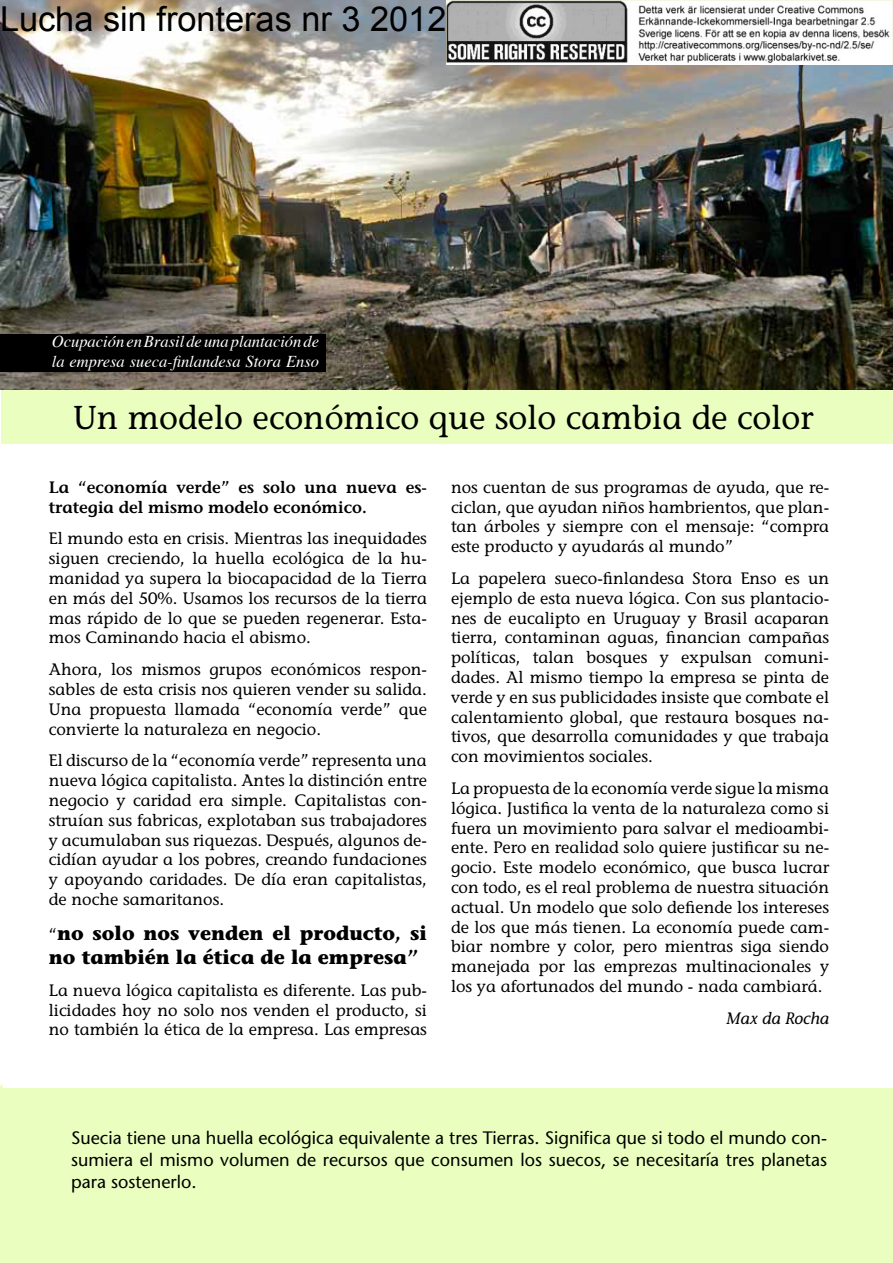
<style>
.page{position:relative;width:893px;height:1263px;background:#fff}
.page>*{position:absolute;margin:0;border:0;box-sizing:border-box;transform-origin:0 0}
.t1{font:34.35px "Arial";color:#000}
.t2{font:500 33px "Stone Informal Std";color:#000}
.t3{font:700 19.5px/23.4px "Stone Informal Std";color:#000}
.t4{font:500 18px/21.6px "Stone Sans Std";color:#000;text-align:justify}
.t5{font:500 16.5px/19.8px "Stone Informal Std";color:#000;text-align:justify}
.t6{font:italic 16.5px/19.8px "Times";color:#fff}
.t7{font:600 16.5px/19.8px "Stone Informal Std";color:#000}
.t8{font:italic 500 16.5px "Stone Informal Std";color:#000}
.s1{font-weight:500;font-size:16.5px}
</style>
<div class="page">
<div style="left:1px;top:388px;width:892px;height:56px;background:#eaffbf"></div>
<img style="left:1px;top:0;width:892px;height:389px">
<div style="left:0;top:335px;width:325px;height:37px;background:#000"></div>
<div style="left:0;top:1088px;width:893px;height:175px;background:#eaffbf"></div>
<img style="left:446px;top:0;width:447px;height:65px">
<h1 class="t1" style="left:0;top:-4px;width:448px">Lucha sin fronteras nr 3 2012</h1>
<p class="t6" style="left:52px;top:330px;width:269px">Ocupación en Brasil de una plantación de la empresa sueca-finlandesa Stora Enso</p>
<h2 class="t2" style="left:73px;top:398px;width:742px">Un modelo económico que solo cambia de color</h2>
<p class="t7" style="left:49px;top:477px;width:380px">La “economía verde” es solo una nueva es&shy;trategia del mismo modelo económico.</p>
<p class="t5" style="left:49px;top:529px;width:380px">El mundo esta en crisis. Mientras las inequidades siguen creciendo, la huella ecológica de la hu&shy;manidad ya supera la biocapacidad de la Tierra en más del 50%. Usamos los recursos de la tierra mas rápido de lo que se pueden regenerar. Esta&shy;mos Caminando hacia el abismo.</p>
<p class="t5" style="left:49px;top:660px;width:380px">Ahora, los mismos grupos económicos respon&shy;sables de esta crisis nos quieren vender su salida.<br>Una propuesta llamada “economía verde” que convierte la naturaleza en negocio.</p>
<p class="t5" style="left:49px;top:751px;width:380px">El discurso de la “economía verde” representa una nueva lógica capitalista. Antes la distinción entre negocio y caridad era simple. Capitalistas con&shy;struían sus fabricas, explotaban sus trabajadores y acumulaban sus riquezas. Después, algunos de&shy;cidían ayudar a los pobres, creando fundaciones y apoyando caridades. De día eran capitalistas, de noche samaritanos.</p>
<p class="t3" style="left:49px;top:922px;width:380px"><span class="s1">“</span>no solo nos venden el producto, si no también la ética de la empresa”</p>
<p class="t5" style="left:49px;top:980px;width:380px">La nueva lógica capitalista es diferente. Las pub&shy;licidades hoy no solo nos venden el producto, si no también la ética de la empresa. Las empresas</p>
<p class="t5" style="left:451px;top:477px;width:380px">nos cuentan de sus programas de ayuda, que re&shy;ciclan, que ayudan niños hambrientos, que plan&shy;tan árboles y siempre con el mensaje: “compra este producto y ayudarás al mundo”</p>
<p class="t5" style="left:451px;top:568px;width:380px">La papelera sueco-finlandesa Stora Enso es un ejemplo de esta nueva lógica. Con sus plantacio&shy;nes de eucalipto en Uruguay y Brasil acaparan tierra, contaminan aguas, financian campañas políticas, talan bosques y expulsan comuni&shy;dades. Al mismo tiempo la empresa se pinta de verde y en sus publicidades insiste que combate el calentamiento global, que restaura bosques na&shy;tivos, que desarrolla comunidades y que trabaja con movimientos sociales.</p>
<p class="t5" style="left:451px;top:778px;width:380px">La propuesta de la economía verde sigue la misma lógica. Justifica la venta de la naturaleza como si fuera un movimiento para salvar el medioambi&shy;ente. Pero en realidad solo quiere justificar su ne&shy;gocio. Este modelo económico, que busca lucrar con todo, es el real problema de nuestra situación actual. Un modelo que solo defiende los intereses de los que más tienen. La economía puede cam&shy;biar nombre y color, pero mientras siga siendo manejada por las emprezas multinacionales y los ya afortunados del mundo - nada cambiará.</p>
<p class="t8" style="left:726px;top:1008px;width:104px">Max da Rocha</p>
<p class="t4" style="left:71px;top:1127px;width:757px">Suecia tiene una huella ecológica equivalente a tres Tierras. Significa que si todo el mundo con&shy;sumiera el mismo volumen de recursos que consumen los suecos, se necesitaría tres planetas para sostenerlo.</p>
</div>
